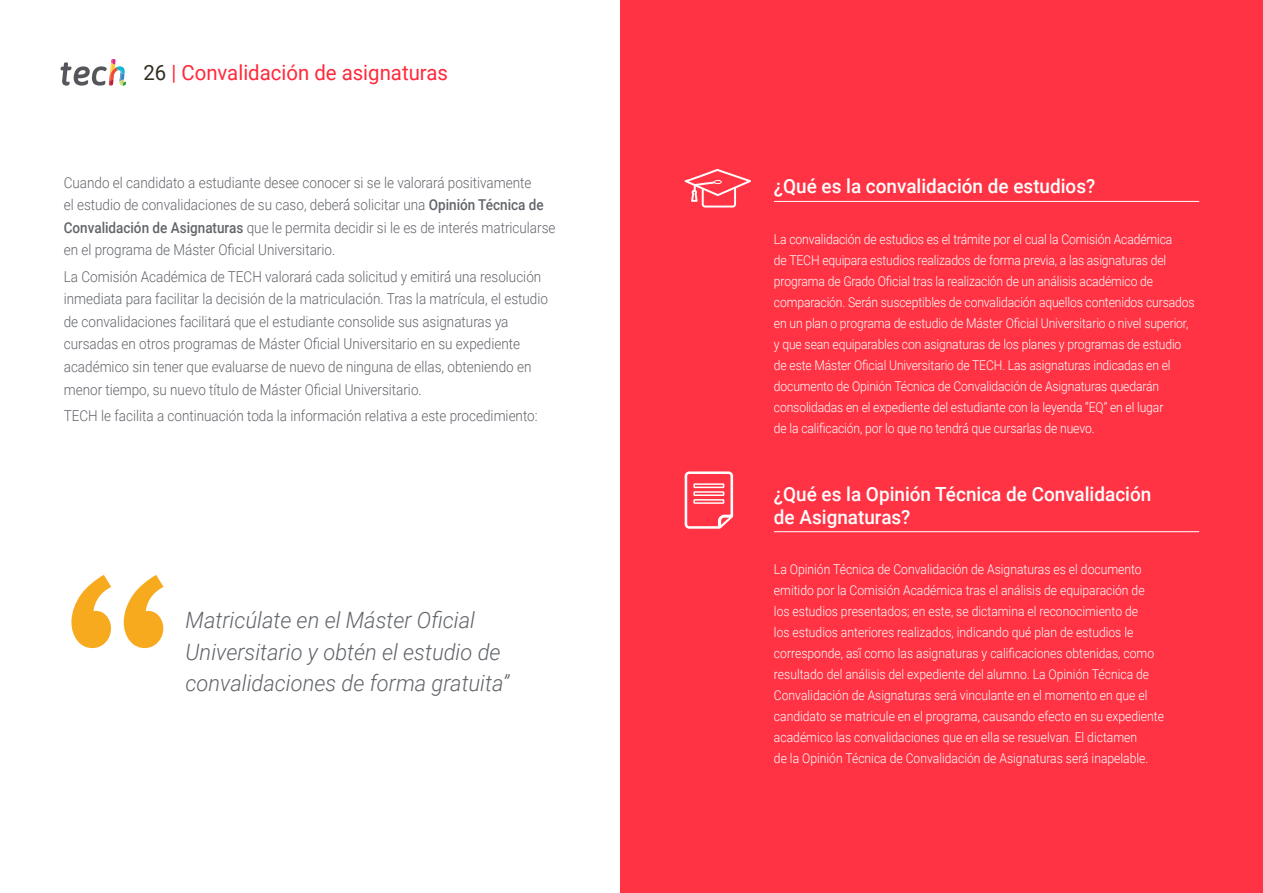
<style>
.page{position:relative;width:1263px;height:893px;background:#fff}
.page>*{position:absolute;margin:0;border:0;box-sizing:border-box;transform-origin:0 0}
.t1{font:italic 300 22.5px/31.5px "Roboto";color:#61646a}
.t2{font:21px "Roboto";color:#ff293a}
.t3{font:500 19.5px/22.5px "Roboto";color:#fff}
.t4{font:300 15px/22.5px "Roboto";color:#61646a;scale:.9 1}
.t5{font:300 13.5px/21px "Roboto";letter-spacing:-.01em;color:#fff;scale:.9 1}
.s1{color:#312e20}
.s2{font-weight:500}
</style>
<div class="page">
<div style="left:621px;top:0;width:642px;height:893px;background:#f34"></div>
<svg style="left:685px;top:471px;width:48px;height:58px"></svg>
<hr style="left:774px;top:531px;width:425px;height:1px;background:#fff">
<svg style="left:61px;top:59px;width:65px;height:27px"></svg>
<hr style="left:774px;top:201px;width:425px;height:1px;background:#fff">
<svg style="left:684px;top:169px;width:67px;height:39px"></svg>
<svg style="left:71px;top:575px;width:93px;height:73px"></svg>
<h2 class="t2" style="left:144px;top:57px;width:306px"><span class="s1">26</span> | Convalidación de asignaturas</h2>
<p class="t4" style="left:64px;top:171px;width:548px">Cuando el candidato a estudiante desee conocer si se le valorará positivamente<br>el estudio de convalidaciones de su caso, deberá́solicitar una <span class="s2">Opinión Técnica de Convalidación de Asignaturas</span> que le permita decidir si le es de interés matricularse en el programa de Máster Oficial Universitario.</p>
<p class="t4" style="left:64px;top:265px;width:539px">La Comisión Académica de TECH valorará cada solicitud y emitirá́una resolución inmediata para facilitar la decisión de la matriculación. Tras la matrícula, el estudio de convalidaciones facilitará que el estudiante consolide sus asignaturas ya cursadas en otros programas de Máster Oficial Universitario en su expediente académico sin tener que evaluarse de nuevo de ninguna de ellas, obteniendo en menor tiempo, su nuevo título de Máster Oficial Universitario.</p>
<p class="t4" style="left:64px;top:404px;width:528px">TECH le facilita a continuación toda la información relativa a este procedimiento:</p>
<h1 class="t1" style="left:186px;top:604px;width:325px">Matricúlate en el Máster Oficial<br>Universitario y obtén el estudio de convalidaciones de forma gratuita”</h1>
<h3 class="t3" style="left:774px;top:175px;width:323px">¿Qué es la convalidación de estudios?</h3>
<p class="t5" style="left:774px;top:228px;width:469px">La convalidación de estudios es el trámite por el cual la Comisión Académica<br>de TECH equipara estudios realizados de forma previa, a las asignaturas del programa de Grado Oficial tras la realización de un análisis académico de comparación. Serán susceptibles de convalidación aquellos contenidos cursados en un plan o programa de estudio de Máster Oficial Universitario o nivel superior, y que sean equiparables con asignaturas de los planes y programas de estudio de este Máster Oficial Universitario de TECH. Las asignaturas indicadas en el documento de Opinión Técnica de Convalidación de Asignaturas quedarán consolidadas en el expediente del estudiante con la leyenda “EQ” en el lugar<br>de la calificación, por lo que no tendrá́que cursarlas de nuevo.</p>
<h3 class="t3" style="left:774px;top:482px;width:379px">¿Qué es la Opinión Técnica de Convalidación de Asignaturas?</h3>
<p class="t5" style="left:774px;top:559px;width:435px">La Opinión Técnica de Convalidación de Asignaturas es el documento emitido por la Comisión Académica tras el análisis de equiparación de<br>los estudios presentados; en este, se dictamina el reconocimiento de<br>los estudios anteriores realizados, indicando qué plan de estudios le corresponde, así́como las asignaturas y calificaciones obtenidas, como resultado del análisis del expediente del alumno. La Opinión Técnica de Convalidación de Asignaturas será vinculante en el momento en que el candidato se matricule en el programa, causando efecto en su expediente académico las convalidaciones que en ella se resuelvan. El dictamen<br>de la Opinión Técnica de Convalidación de Asignaturas será́inapelable.</p>
</div>
